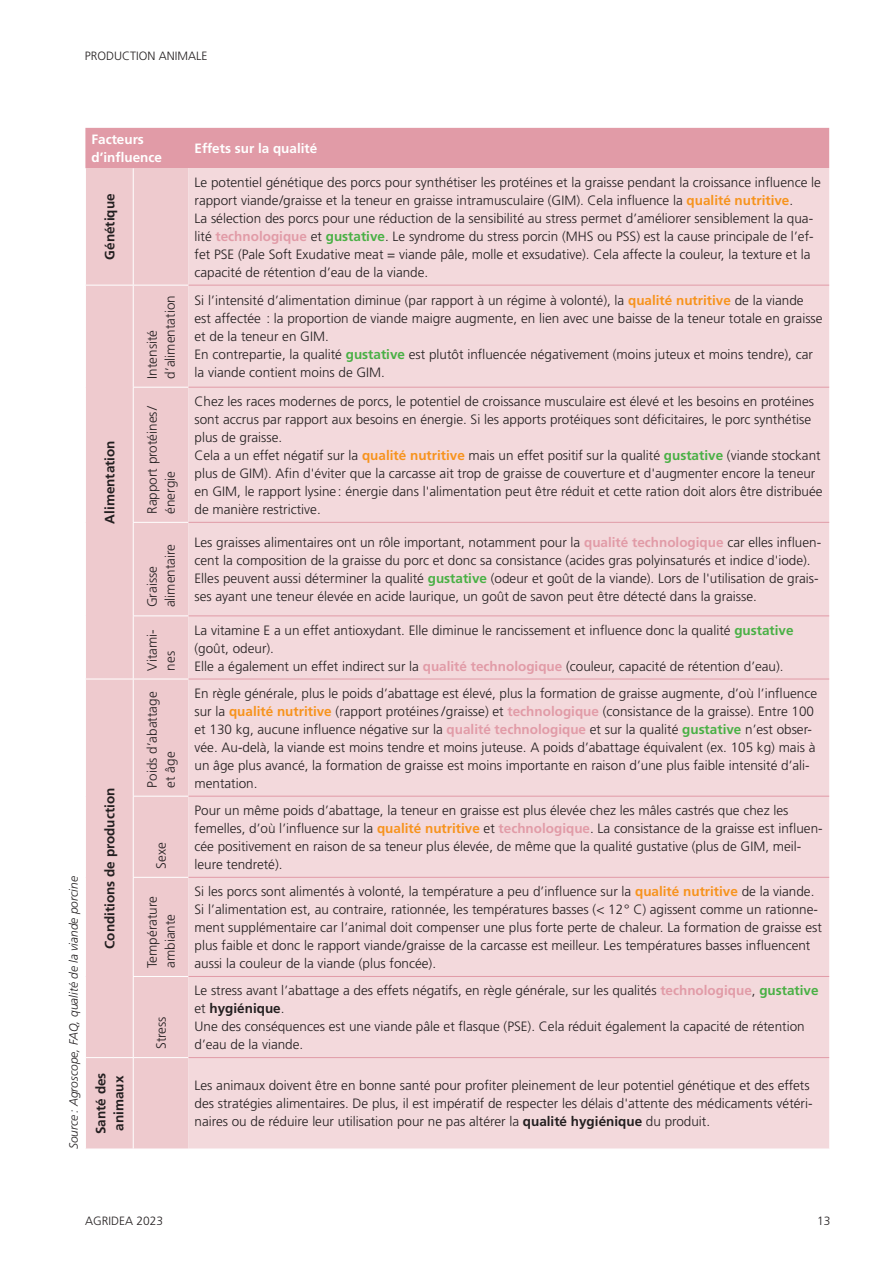
<style>
.page{position:relative;width:893px;height:1263px;background:#fff}
.page>*{position:absolute;margin:0;border:0;box-sizing:border-box;transform-origin:0 0}
.Standard_Grundschrif{font:300 13.5px/18px "Frutiger LT Pro";color:#231f20}
.Überschrift_3_nach_1{font:700 13.5px/18px "Frutiger LT Pro";color:#231f20}
.puces_tiret{font:700 13.5px/18px "Frutiger LT Pro";color:#fff}
.Legende_Quelle_Fussn{font:italic 300 12px "Frutiger LT Pro";color:#231f20}
.t1{font:300 12px "Frutiger";color:#231f20}
.t2{font:300 12px "Frutiger LT Pro";color:#231f20}
.s1{font-weight:700;color:#f7931d}
.s2{font-weight:700;color:#e19ba7}
.s3{font-weight:700;color:#49b045}
.s4{font-weight:700}
</style>
<div class="page">
<div style="left:85px;top:128px;width:744px;height:40px;background:#e19ba7"></div>
<div style="left:86px;top:168px;width:103px;height:980px;background:#eecace"></div>
<div style="left:189px;top:168px;width:640px;height:980px;background:#f3d9dc"></div>
<hr style="left:133px;top:168px;width:1px;height:117px;background:#fff">
<hr style="left:85px;top:285px;width:48px;height:1px;background:#fff">
<hr style="left:133px;top:285px;width:1px;height:102px;background:#fff">
<hr style="left:133px;top:285px;width:56px;height:1px;background:#fff">
<hr style="left:189px;top:285px;width:640px;height:1px;background:#e19ba7">
<hr style="left:133px;top:388px;width:1px;height:134px;background:#fff">
<hr style="left:133px;top:523px;width:1px;height:92px;background:#fff">
<hr style="left:133px;top:616px;width:1px;height:63px;background:#fff">
<hr style="left:133px;top:387px;width:56px;height:1px;background:#fff">
<hr style="left:133px;top:522px;width:56px;height:1px;background:#fff">
<hr style="left:133px;top:615px;width:56px;height:1px;background:#fff">
<hr style="left:189px;top:387px;width:640px;height:1px;background:#e19ba7">
<hr style="left:189px;top:522px;width:640px;height:1px;background:#e19ba7">
<hr style="left:189px;top:615px;width:640px;height:1px;background:#e19ba7">
<hr style="left:85px;top:679px;width:48px;height:1px;background:#fff">
<hr style="left:133px;top:679px;width:1px;height:117px;background:#fff">
<hr style="left:133px;top:679px;width:56px;height:1px;background:#fff">
<hr style="left:189px;top:679px;width:640px;height:1px;background:#e19ba7">
<hr style="left:133px;top:796px;width:1px;height:81px;background:#fff">
<hr style="left:133px;top:796px;width:56px;height:1px;background:#fff">
<hr style="left:189px;top:796px;width:640px;height:1px;background:#e19ba7">
<hr style="left:133px;top:878px;width:1px;height:98px;background:#fff">
<hr style="left:133px;top:877px;width:56px;height:1px;background:#fff">
<hr style="left:189px;top:877px;width:640px;height:1px;background:#e19ba7">
<hr style="left:133px;top:977px;width:1px;height:80px;background:#fff">
<hr style="left:133px;top:976px;width:56px;height:1px;background:#fff">
<hr style="left:189px;top:976px;width:640px;height:1px;background:#e19ba7">
<hr style="left:85px;top:1057px;width:48px;height:1px;background:#fff">
<hr style="left:133px;top:1058px;width:1px;height:90px;background:#fff">
<hr style="left:133px;top:1057px;width:56px;height:1px;background:#fff">
<hr style="left:189px;top:1057px;width:640px;height:1px;background:#e19ba7">
<p class="t1" style="left:85px;top:49px;width:124px">PRODUCTION ANIMALE</p>
<p class="puces_tiret" style="left:91px;top:130px;width:72px">Facteurs d’influence</p>
<p class="puces_tiret" style="left:195px;top:139px;width:124px">Effets sur la qualité</p>
<p class="Überschrift_3_nach_1" style="left:101px;top:260px;width:68px;rotate:-90deg">Génétique</p>
<p class="Standard_Grundschrif" style="left:195px;top:173px;width:628px">Le potentiel génétique des porcs pour synthétiser les protéines et la graisse pendant la croissance influence le rapport viande/graisse et la teneur en graisse intramusculaire (GIM). Cela influence la <span class="s1">qualité nutritive</span>.<br>La sélection des porcs pour une réduction de la sensibilité au stress permet d’améliorer sensiblement la qua&shy;lité <span class="s2">technologique</span> et <span class="s3">gustative</span>. Le syndrome du stress porcin (MHS ou PSS) est la cause principale de l’ef&shy;fet PSE (Pale Soft Exudative meat = viande pâle, molle et exsudative). Cela affecte la couleur, la texture et la capacité de rétention d’eau de la viande.</p>
<p class="Legende_Quelle_Fussn" style="left:67px;top:1149px;width:274px;rotate:-90deg">Source: Agroscope, FAQ, qualité de la viande porcine</p>
<p class="Überschrift_3_nach_1" style="left:101px;top:524px;width:85px;rotate:-90deg">Alimentation</p>
<p class="Überschrift_3_nach_1" style="left:101px;top:949px;width:162px;rotate:-90deg">Conditions de production</p>
<p class="Standard_Grundschrif" style="left:143px;top:379px;width:85px;rotate:-90deg">Intensité d’alimentation</p>
<p class="Standard_Grundschrif" style="left:195px;top:292px;width:630px">Si l’intensité d’alimentation diminue (par rapport à un régime à volonté), la <span class="s1">qualité nutritive</span> de la viande est affectée : la proportion de viande maigre augmente, en lien avec une baisse de la teneur totale en graisse et de la teneur en GIM.<br>En contrepartie, la qualité <span class="s3">gustative</span> est plutôt influencée négativement (moins juteux et moins tendre), car la viande contient moins de GIM.</p>
<p class="Standard_Grundschrif" style="left:143px;top:514px;width:110px;rotate:-90deg">Rapport protéines/ énergie</p>
<p class="Standard_Grundschrif" style="left:195px;top:392px;width:630px">Chez les races modernes de porcs, le potentiel de croissance musculaire est élevé et les besoins en protéines sont accrus par rapport aux besoins en énergie. Si les apports protéiques sont déficitaires, le porc synthétise plus de graisse.<br>Cela a un effet négatif sur la <span class="s1">qualité nutritive</span> mais un effet positif sur la qualité <span class="s3">gustative</span> (viande stockant plus de GIM). Afin d'éviter que la carcasse ait trop de graisse de couverture et d'augmenter encore la teneur en GIM, le rapport lysine : énergie dans l'alimentation peut être réduit et cette ration doit alors être distribuée de manière restrictive.</p>
<p class="Standard_Grundschrif" style="left:143px;top:607px;width:65px;rotate:-90deg">Graisse alimentaire</p>
<p class="Standard_Grundschrif" style="left:195px;top:534px;width:628px">Les graisses alimentaires ont un rôle important, notamment pour la <span class="s2">qualité technologique</span> car elles influen&shy;cent la composition de la graisse du porc et donc sa consistance (acides gras polyinsaturés et indice d'iode).<br>Elles peuvent aussi déterminer la qualité <span class="s3">gustative</span> (odeur et goût de la viande). Lors de l'utilisation de grais&shy;ses ayant une teneur élevée en acide laurique, un goût de savon peut être détecté dans la graisse.</p>
<p class="Standard_Grundschrif" style="left:143px;top:670px;width:43px;rotate:-90deg">Vitami&shy;nes</p>
<p class="Standard_Grundschrif" style="left:195px;top:621px;width:601px">La vitamine E a un effet antioxydant. Elle diminue le rancissement et influence donc la qualité <span class="s3">gustative </span>(goût, odeur).<br>Elle a également un effet indirect sur la <span class="s2">qualité technologique</span> (couleur, capacité de rétention d’eau).</p>
<p class="Standard_Grundschrif" style="left:143px;top:788px;width:98px;rotate:-90deg">Poids d’abattage et âge</p>
<p class="Standard_Grundschrif" style="left:195px;top:684px;width:624px">En règle générale, plus le poids d’abattage est élevé, plus la formation de graisse augmente, d’où l’influence sur la <span class="s1">qualité nutritive</span> (rapport protéines /graisse) et <span class="s2">technologique</span> (consistance de la graisse). Entre 100 et 130 kg, aucune influence négative sur la <span class="s2">qualité technologique</span> et sur la qualité <span class="s3">gustative</span> n’est obser&shy;vée. Au-delà, la viande est moins tendre et moins juteuse. A poids d’abattage équivalent (ex. 105 kg) mais à un âge plus avancé, la formation de graisse est moins importante en raison d’une plus faible intensité d’ali&shy;mentation.</p>
<p class="Standard_Grundschrif" style="left:152px;top:869px;width:28px;rotate:-90deg">Sexe</p>
<p class="Standard_Grundschrif" style="left:195px;top:801px;width:630px">Pour un même poids d’abattage, la teneur en graisse est plus élevée chez les mâles castrés que chez les femelles, d’où l’influence sur la <span class="s1">qualité nutritive</span> et <span class="s2">technologique</span>. La consistance de la graisse est influen&shy;cée positivement en raison de sa teneur plus élevée, de même que la qualité gustative (plus de GIM, meil&shy;leure tendreté).</p>
<p class="Standard_Grundschrif" style="left:143px;top:968px;width:73px;rotate:-90deg">Température ambiante</p>
<p class="Standard_Grundschrif" style="left:195px;top:882px;width:629px">Si les porcs sont alimentés à volonté, la température a peu d’influence sur la <span class="s1">qualité nutritive</span> de la viande.<br>Si l’alimentation est, au contraire, rationnée, les températures basses (&lt; 12° C) agissent comme un rationne&shy;ment supplémentaire car l’animal doit compenser une plus forte perte de chaleur. La formation de graisse est plus faible et donc le rapport viande/graisse de la carcasse est meilleur. Les températures basses influencent aussi la couleur de la viande (plus foncée).</p>
<p class="Standard_Grundschrif" style="left:152px;top:1049px;width:34px;rotate:-90deg">Stress</p>
<p class="Standard_Grundschrif" style="left:195px;top:981px;width:626px">Le stress avant l’abattage a des effets négatifs, en règle générale, sur les qualités <span class="s2">technologique</span>, <span class="s3">gustative </span>et <span class="s4">hygiénique</span>.<br>Une des conséquences est une viande pâle et flasque (PSE). Cela réduit également la capacité de rétention d’eau de la viande.</p>
<p class="Überschrift_3_nach_1" style="left:92px;top:1134px;width:63px;rotate:-90deg">Santé des animaux</p>
<p class="Standard_Grundschrif" style="left:195px;top:1077px;width:620px">Les animaux doivent être en bonne santé pour profiter pleinement de leur potentiel génétique et des effets des stratégies alimentaires. De plus, il est impératif de respecter les délais d'attente des médicaments vétéri&shy;naires ou de réduire leur utilisation pour ne pas altérer la <span class="s4">qualité hygiénique</span> du produit.</p>
<p class="t2" style="left:85px;top:1214px;width:80px">AGRIDEA 2023</p>
<p class="t2" style="left:817px;top:1214px;width:15px">13</p>
</div>
